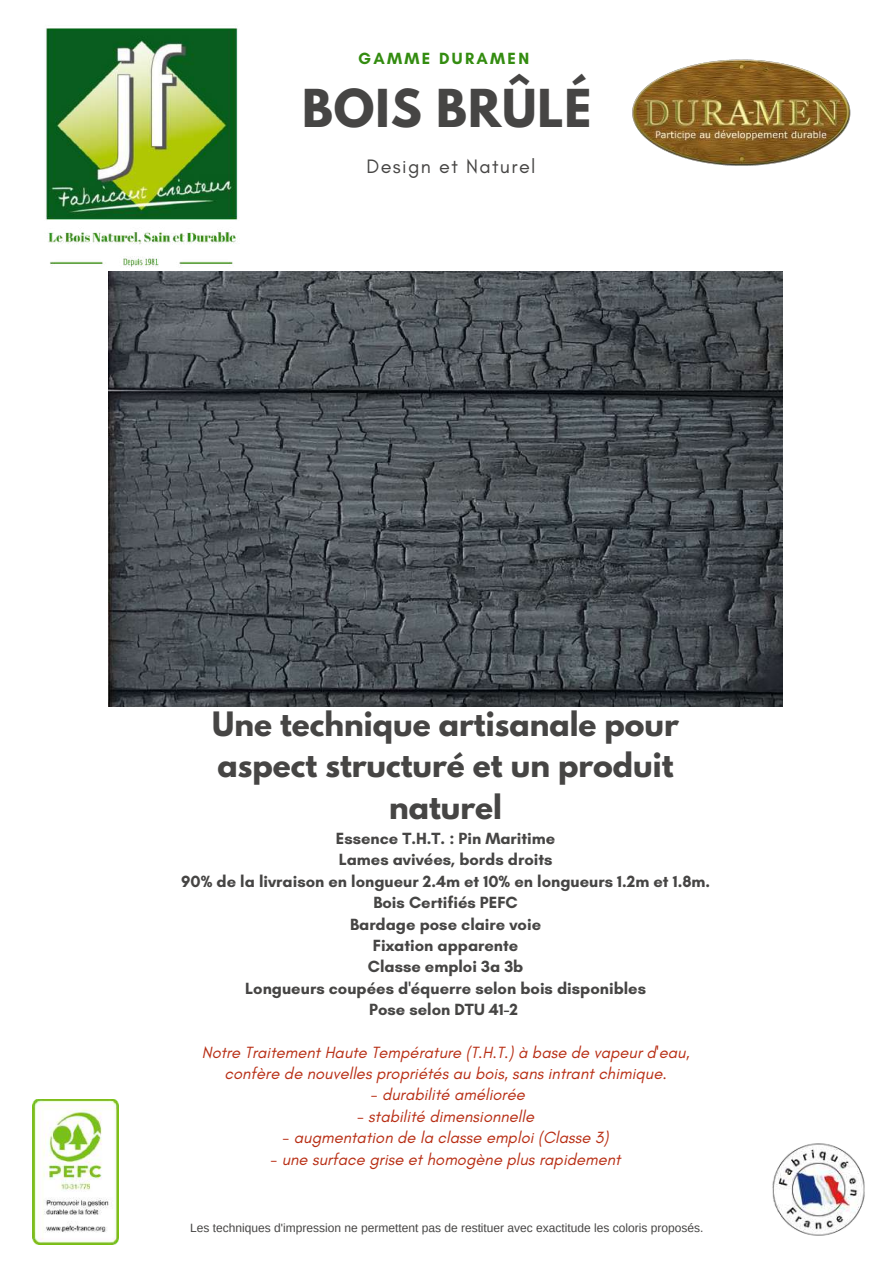
<style>
.page{position:relative;width:893px;height:1264px;background:#fff}
.page>*{position:absolute;margin:0;border:0;box-sizing:border-box;transform-origin:0 0}
.t1{font:700 46.35px "League Spartan";letter-spacing:.02em;color:#464544}
.t2{font:700 29.7px/41.5px "League Spartan";color:#464544;text-align:center}
.t3{font:19.8px "Glacial Indifference";letter-spacing:.07em;color:#464544}
.t4{font:700 16.5px/21.3px "Glacial Indifference";color:#464544;text-align:center}
.t5{font:italic 16.5px/21.3px "Glacial Indifference";color:#b82e14;text-align:center}
.t6{font:700 16.5px "Glacial Indifference";letter-spacing:.14em;color:#338c10}
.t7{font:12px "Arimo";color:#464544}
</style>
<div class="page">
<img style="left:45px;top:28px;width:193px;height:290px">
<img style="left:109px;top:271px;width:673px;height:435px">
<img style="left:632px;top:59px;width:219px;height:107px">
<img style="left:772px;top:1143px;width:93px;height:93px">
<img style="left:32px;top:1099px;width:87px;height:144px">
<p class="t6" style="left:358px;top:48px;width:172px">GAMME DURAMEN</p>
<h1 class="t1" style="left:302px;top:85px;width:291px">BOIS BRÛLÉ</h1>
<p class="t3" style="left:366px;top:154px;width:171px">Design et Naturel</p>
<h2 class="t2" style="left:212px;top:706px;width:468px">Une technique artisanale pour aspect structuré et un produit naturel</h2>
<p class="t4" style="left:181px;top:827px;width:530px">Essence T.H.T. : Pin Maritime<br>Lames avivées, bords droits<br>90% de la livraison en longueur 2.4m et 10% en longueurs 1.2m et 1.8m.<br>Bois Certifiés PEFC<br>Bardage pose claire voie<br>Fixation apparente<br>Classe emploi 3a 3b<br>Longueurs coupées d'équerre selon bois disponibles<br>Pose selon DTU 41-2</p>
<p class="t5" style="left:202px;top:1041px;width:489px">Notre Traitement Haute Température (T.H.T.) à base de vapeur d'eau, confère de nouvelles propriétés au bois, sans intrant chimique.</p>
<p class="t5" style="left:371px;top:1084px;width:155px">- durabilité améliorée</p>
<p class="t5" style="left:357px;top:1105px;width:179px">- stabilité dimensionnelle</p>
<p class="t5" style="left:282px;top:1126px;width:327px">- augmentation de la classe emploi (Classe 3)</p>
<p class="t5" style="left:270px;top:1148px;width:351px">- une surface grise et homogène plus rapidement</p>
<p class="t7" style="left:190px;top:1220px;width:515px">Les techniques d'impression ne permettent pas de restituer avec exactitude les coloris proposés.</p>
</div>
